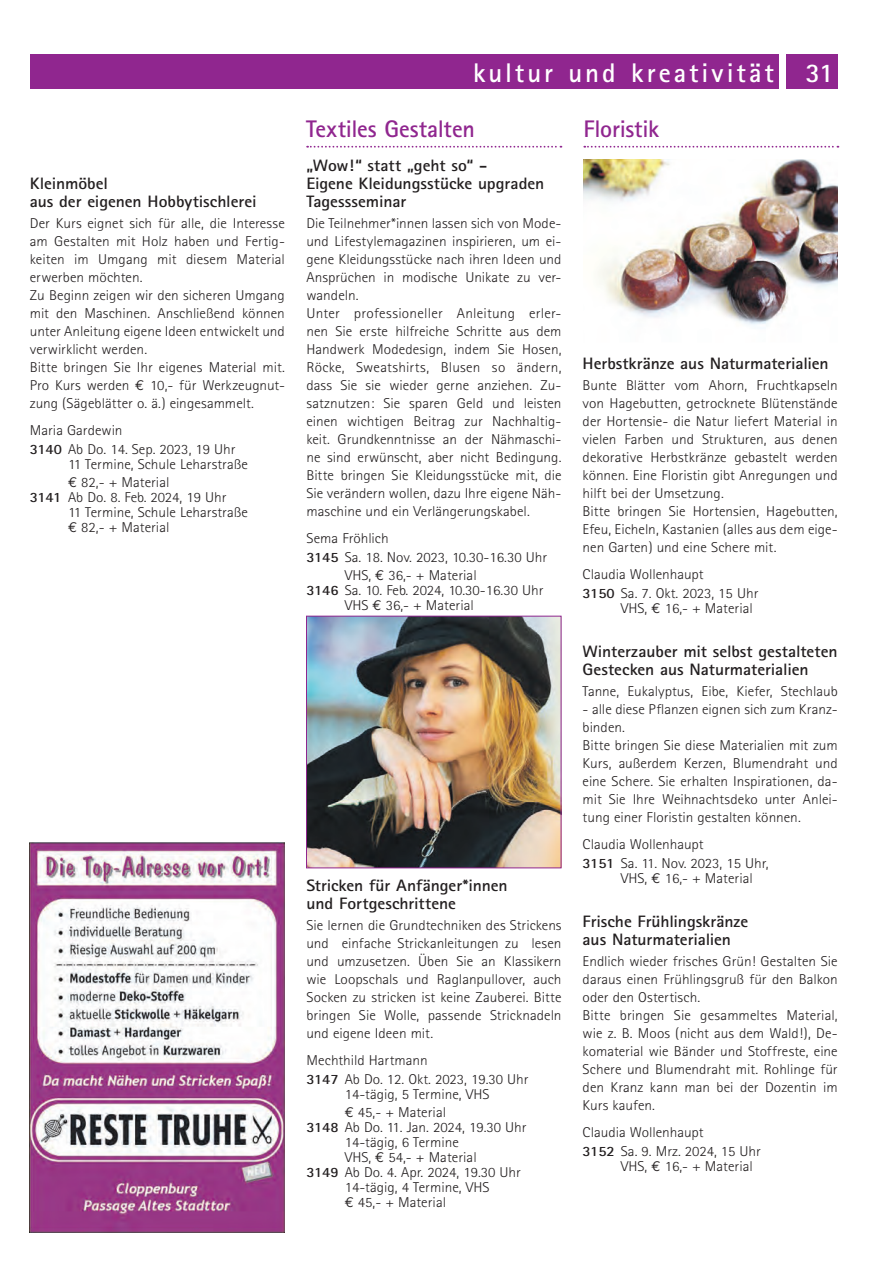
<style>
.page{position:relative;width:893px;height:1263px;background:#fff}
.page>*{position:absolute;margin:0;border:0;box-sizing:border-box;transform-origin:0 0}
.t1{font:700 27px "Rotis Sans Serif";letter-spacing:.11em;color:#fff}
.t2{font:700 24px "Rotis Sans Serif";letter-spacing:-.015em;color:#90268f}
.t3{font:700 16.5px/18px "Rotis Sans Serif";letter-spacing:-.005em;color:#231f20;scale:1.07 1}
.t4{font:300 14.25px/18px "Rotis Sans Serif";color:#231f20;scale:1.07 1}
.s1{font-weight:700}
</style>
<div class="page">
<div style="left:787px;top:55px;width:51px;height:34px;background:#90268f"></div>
<div style="left:30px;top:55px;width:748px;height:34px;background:#90268f"></div>
<img style="left:308px;top:618px;width:251px;height:248px">
<div style="left:306px;top:616px;width:255px;height:252px;border:1px solid #90268f"></div>
<img style="left:583px;top:160px;width:255px;height:166px">
<svg style="left:584px;top:146px;width:254px;height:2px"></svg>
<svg style="left:307px;top:146px;width:254px;height:2px"></svg>
<img style="left:30px;top:842px;width:255px;height:390px">
<p class="t3" style="left:30px;top:174px;width:213px">Kleinmöbel<br>aus der eigenen Hobbytischlerei</p>
<p class="t4" style="left:30px;top:214px;width:240px">Der Kurs eignet sich für alle, die Interesse am Gestalten mit Holz haben und Fertig&shy;keiten im Umgang mit diesem Material erwerben möchten.<br>Zu Beginn zeigen wir den sicheren Umgang mit den Maschinen. Anschließend können unter Anleitung eigene Ideen entwickelt und verwirklicht werden.<br>Bitte bringen Sie Ihr eigenes Material mit.<br>Pro Kurs werden</p>
<p class="t4" style="left:30px;top:376px;width:240px;text-indent:120px">10,- für Werkzeugnut&shy;zung (Sägeblätter o. ä.) eingesammelt.</p>
<p class="t4" style="left:30px;top:420px;width:194px;line-height:19.2px">Maria Gardewin<br><span class="s1">3140</span> Ab Do. 14. Sep. 2023, 19 Uhr</p>
<p class="t4" style="left:81px;top:455px;width:157px;text-indent:-13px">11 Termine, Schule Leharstraße<br>82,- + Material</p>
<p class="t4" style="left:30px;top:488px;width:185px"><span class="s1">3141</span> Ab Do. 8. Feb. 2024, 19 Uhr</p>
<p class="t4" style="left:68px;top:503px;width:170px">11 Termine, Schule Leharstraße</p>
<p class="t4" style="left:81px;top:518px;width:84px">82,- + Material</p>
<h1 class="t1" style="left:473px;top:56px;width:362px">kultur und kreativität 31</h1>
<h2 class="t2" style="left:306px;top:114px;width:170px">Textiles Gestalten</h2>
<h2 class="t2" style="left:583px;top:114px;width:77px">Floristik</h2>
<p class="t3" style="left:306px;top:156px;width:224px">„Wow!“ statt „geht so“ -<br>Eigene Kleidungsstücke upgraden<br>Tagessseminar</p>
<p class="t4" style="left:306px;top:214px;width:240px">Die Teilnehmer*innen lassen sich von Mode&shy;und Lifestylemagazinen inspirieren, um ei&shy;gene Kleidungsstücke nach ihren Ideen und Ansprüchen in modische Unikate zu ver&shy;wandeln.<br>Unter professioneller Anleitung erler&shy;nen Sie erste hilfreiche Schritte aus dem Handwerk Modedesign, indem Sie Hosen, Röcke, Sweatshirts, Blusen so ändern, dass Sie sie wieder gerne anziehen. Zu&shy;satznutzen: Sie sparen Geld und leisten einen wichtigen Beitrag zur Nachhaltig&shy;keit. Grundkenntnisse an der Nähmaschi&shy;ne sind erwünscht, aber nicht Bedingung.<br>Bitte bringen Sie Kleidungsstücke mit, die Sie verändern wollen, dazu Ihre eigene Näh&shy;maschine und ein Verlängerungskabel.</p>
<p class="t4" style="left:306px;top:529px;width:78px">Sema Fröhlich</p>
<p class="t4" style="left:306px;top:548px;width:226px"><span class="s1">3145</span> Sa. 18. Nov. 2023, 10.30-16.30 Uhr</p>
<p class="t4" style="left:345px;top:566px;width:125px">VHS, 36,- + Material</p>
<p class="t4" style="left:345px;top:582px;width:187px;line-height:15px;text-indent:-38px"><span class="s1">3146</span> Sa. 10. Feb. 2024, 10.30-16.30 Uhr<br>VHS 36,- + Material</p>
<p class="t3" style="left:306px;top:876px;width:190px">Stricken für Anfänger*innen und Fortgeschrittene</p>
<p class="t4" style="left:306px;top:916px;width:240px;text-align:justify">Sie lernen die Grundtechniken des Strickens und einfache Strickanleitungen zu lesen und umzusetzen. Üben Sie an Klassikern wie Loopschals und Raglanpullover, auch Socken zu stricken ist keine Zauberei. Bitte bringen Sie Wolle, passende Stricknadeln und eigene Ideen mit.</p>
<p class="t4" style="left:306px;top:1050px;width:209px;line-height:19.2px">Mechthild Hartmann<br><span class="s1">3147</span> Ab Do. 12. Okt. 2023, 19.30 Uhr</p>
<p class="t4" style="left:358px;top:1085px;width:124px;text-indent:-13px">14-tägig, 5 Termine, VHS<br>45,- + Material</p>
<p class="t4" style="left:306px;top:1118px;width:207px"><span class="s1">3148</span> Ab Do. 11. Jan. 2024, 19.30 Uhr</p>
<p class="t4" style="left:345px;top:1133px;width:108px">14-tägig, 6 Termine</p>
<p class="t4" style="left:345px;top:1148px;width:125px">VHS, 54,- + Material</p>
<p class="t4" style="left:306px;top:1163px;width:202px"><span class="s1">3149</span> Ab Do. 4. Apr. 2024, 19.30 Uhr</p>
<p class="t4" style="left:345px;top:1178px;width:137px">14-tägig, 4 Termine, VHS</p>
<p class="t4" style="left:358px;top:1193px;width:84px">45,- + Material</p>
<p class="t3" style="left:583px;top:354px;width:232px">Herbstkränze aus Naturmaterialien</p>
<p class="t4" style="left:583px;top:376px;width:240px">Bunte Blätter vom Ahorn, Fruchtkapseln von Hagebutten, getrocknete Blütenstände der Hortensie- die Natur liefert Material in vielen Farben und Strukturen, aus denen dekorative Herbstkränze gebastelt werden können. Eine Floristin gibt Anregungen und hilft bei der Umsetzung.<br>Bitte bringen Sie Hortensien, Hagebutten, Efeu, Eicheln, Kastanien (alles aus dem eige&shy;nen Garten) und eine Schere mit.</p>
<p class="t4" style="left:583px;top:564px;width:166px;line-height:19.2px">Claudia Wollenhaupt<br><span class="s1">3150</span> Sa. 7. Okt. 2023, 15 Uhr</p>
<p class="t4" style="left:621px;top:599px;width:125px">VHS, 16,- + Material</p>
<p class="t3" style="left:583px;top:642px;width:240px">Winterzauber mit selbst gestalteten<br>Gestecken aus Naturmaterialien</p>
<p class="t4" style="left:583px;top:682px;width:240px">Tanne, Eukalyptus, Eibe, Kiefer, Stechlaub</p>
<p class="t4" style="left:583px;top:700px;width:240px">- alle diese Pflanzen eignen sich zum Kranz&shy;binden.<br>Bitte bringen Sie diese Materialien mit zum Kurs, außerdem Kerzen, Blumendraht und eine Schere. Sie erhalten Inspirationen, da&shy;mit Sie Ihre Weihnachtsdeko unter Anlei&shy;tung einer Floristin gestalten können.</p>
<p class="t4" style="left:583px;top:834px;width:175px;line-height:19.2px">Claudia Wollenhaupt<br><span class="s1">3151</span> Sa. 11. Nov. 2023, 15 Uhr,</p>
<p class="t4" style="left:621px;top:869px;width:125px">VHS, 16,- + Material</p>
<p class="t3" style="left:583px;top:912px;width:156px">Frische Frühlingskränze aus Naturmaterialien</p>
<p class="t4" style="left:583px;top:952px;width:240px">Endlich wieder frisches Grün! Gestalten Sie daraus einen Frühlingsgruß für den Balkon oder den Ostertisch.<br>Bitte bringen Sie gesammeltes Material, wie z. B. Moos (nicht aus dem Wald!), De&shy;komaterial wie Bänder und Stoffreste, eine Schere und Blumendraht mit. Rohlinge für den Kranz kann man bei der Dozentin im Kurs kaufen.</p>
<p class="t4" style="left:583px;top:1122px;width:168px;line-height:19.2px">Claudia Wollenhaupt<br><span class="s1">3152</span> Sa. 9. Mrz. 2024, 15 Uhr</p>
<p class="t4" style="left:621px;top:1157px;width:125px">VHS, 16,- + Material</p>
</div>
